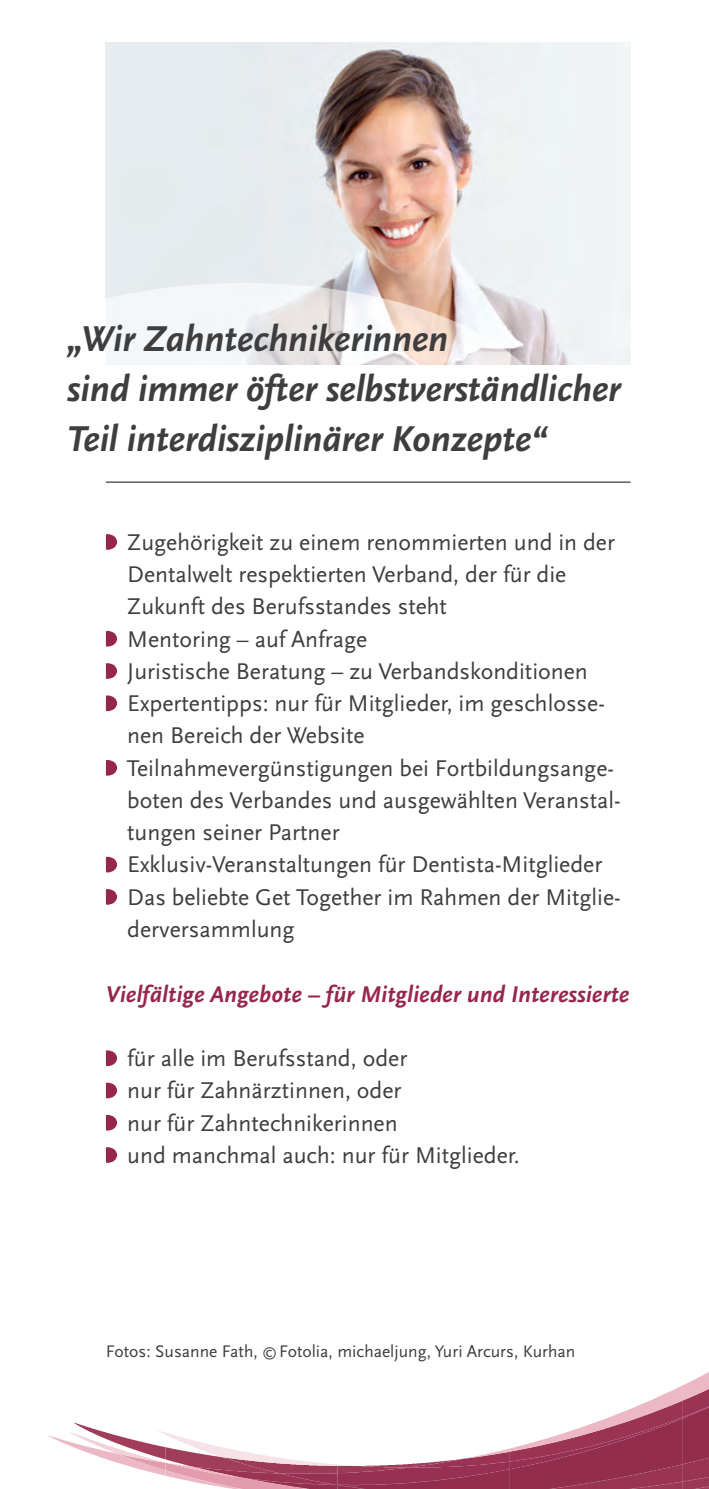
<style>
.page{position:relative;width:709px;height:1489px;background:#fff}
.page>*{position:absolute;margin:0;border:0;box-sizing:border-box;transform-origin:0 0}
.t1{font:italic 700 37.5px/50px "Scala Sans OT";letter-spacing:-.01em;color:#3e3e3f}
.t2{font:23.75px/32.2px "Scala Sans OT";color:#3e3e3f}
.t3{font:italic 700 23.75px "Scala Sans OT";color:#97264e}
.t4{font:17.5px "Scala Sans OT";color:#3e3e3f}
.s1{font-size:15px}
</style>
<div class="page">
<img style="left:106px;top:43px;width:524px;height:321px">
<svg style="left:105px;top:298px;width:452px;height:252px"></svg>
<img style="left:106px;top:283px;width:417px;height:81px">
<svg style="left:106px;top:631px;width:11px;height:15px"></svg>
<svg style="left:106px;top:663px;width:11px;height:15px"></svg>
<svg style="left:106px;top:695px;width:11px;height:16px"></svg>
<svg style="left:106px;top:760px;width:11px;height:15px"></svg>
<svg style="left:106px;top:856px;width:11px;height:16px"></svg>
<svg style="left:106px;top:889px;width:11px;height:15px"></svg>
<svg style="left:106px;top:1050px;width:11px;height:15px"></svg>
<svg style="left:106px;top:1082px;width:11px;height:16px"></svg>
<svg style="left:106px;top:1115px;width:11px;height:15px"></svg>
<svg style="left:106px;top:1147px;width:11px;height:15px"></svg>
<svg style="left:106px;top:534px;width:11px;height:15px"></svg>
<svg style="left:48px;top:1372px;width:661px;height:117px"></svg>
<hr style="left:106px;top:481px;width:524px;height:2px;background:#3e3e3f">
<h1 class="t1" style="left:67px;top:316px;width:555px">„Wir Zahntechnikerinnen<br>sind immer öfter selbstverständlicher<br>Teil interdisziplinärer Konzepte“</h1>
<p class="t2" style="left:127px;top:528px;width:495px">Zugehörigkeit zu einem renommierten und in der Dentalwelt respektierten Verband, der für die Zukunft des Berufsstandes steht<br>Mentoring – auf Anfrage<br>Juristische Beratung – zu Verbandskonditionen Expertentipps: nur für Mitglieder, im geschlosse&shy;nen Bereich der Website Teilnahmevergünstigungen bei Fortbildungsange&shy;boten des Verbandes und ausgewählten Veranstal&shy;tungen seiner Partner<br>Exklusiv-Veranstaltungen für Dentista-Mitglieder Das beliebte Get Together im Rahmen der Mitglie&shy;derversammlung</p>
<p class="t3" style="left:106px;top:984px;width:525px">Vielfältige Angebote – für Mitglieder und Interessierte</p>
<p class="t2" style="left:127px;top:1044px;width:394px">für alle im Berufsstand, oder<br>nur für Zahnärztinnen, oder<br>nur für Zahntechnikerinnen<br>und manchmal auch: nur für Mitglieder.</p>
<p class="t4" style="left:106px;top:1343px;width:471px">Fotos: Susanne Fath, <span class="s1">©</span>Fotolia, michaeljung, Yuri Arcurs, Kurhan</p>
</div>
